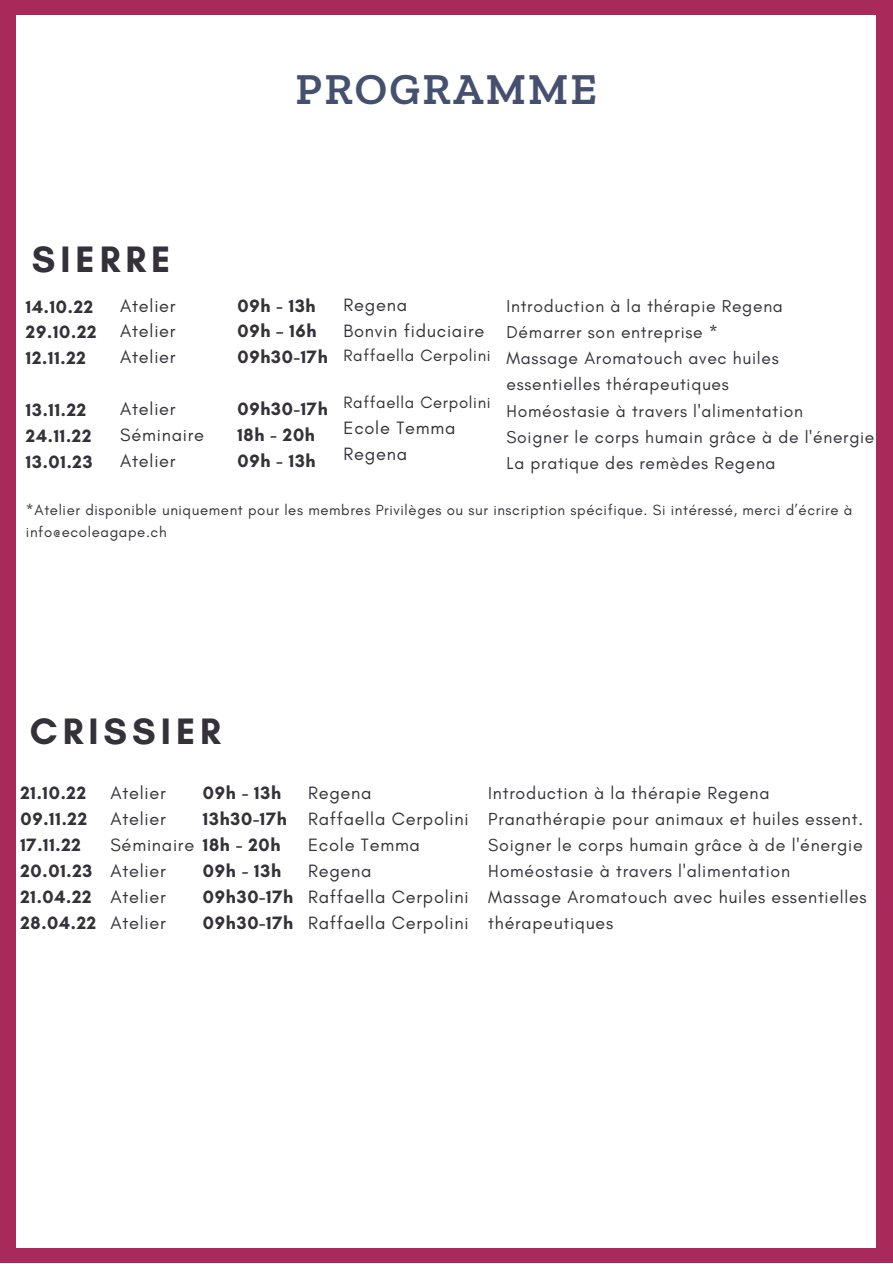
<style>
.page{position:relative;width:893px;height:1264px;background:#fff}
.page>*{position:absolute;margin:0;border:0;box-sizing:border-box;transform-origin:0 0}
.t1{font:600 45px "Zilla Slab";letter-spacing:.05em;color:#454f70}
.t2{font:700 37.5px "Glacial Indifference";letter-spacing:.135em;color:#34313a}
.t3{font:18.15px/25.8px "Glacial Indifference";letter-spacing:.04em;color:#34313a}
.t4{font:700 18.15px/25.8px "Glacial Indifference";letter-spacing:.04em;color:#34313a}
.t5{font:17.85px/26px "Glacial Indifference";letter-spacing:.04em;color:#34313a}
.t6{font:17.55px/26.2px "Glacial Indifference";letter-spacing:.04em;color:#34313a}
.t7{font:16.65px "Glacial Indifference";letter-spacing:.04em;color:#34313a}
.t8{font:15px/22.5px "Glacial Indifference";letter-spacing:.04em;color:#34313a}
</style>
<div class="page">
<div style="left:0;top:0;width:892px;height:1262px;background:#a82a5a"></div>
<div style="left:17px;top:15px;width:858px;height:1232px;background:#fff"></div>
<h1 class="t1" style="left:295px;top:62px;width:303px">PROGRAMME</h1>
<h2 class="t2" style="left:32px;top:236px;width:140px">SIERRE</h2>
<p class="t3" style="left:120px;top:292px;width:57px;text-align:justify">Atelier Atelier Atelier</p>
<p class="t3" style="left:120px;top:396px;width:85px">Atelier<br>Séminaire<br>Atelier</p>
<p class="t4" style="left:237px;top:292px;width:92px">09h - 13h<br>09h – 16h<br>09h30-17h</p>
<p class="t4" style="left:237px;top:396px;width:92px">09h30-17h<br>18h - 20h<br>09h - 13h</p>
<p class="t6" style="left:506px;top:292px;width:369px">Introduction à la thérapie Regena<br>Démarrer son entreprise *<br>Massage Aromatouch avec huiles essentielles thérapeutiques<br>Homéostasie à travers l'alimentation<br>Soigner le corps humain grâce à de l'énergie La pratique des remèdes Regena</p>
<p class="t8" style="left:26px;top:498px;width:827px">*Atelier disponible uniquement pour les membres Privilèges ou sur inscription spécifique. Si intéressé, merci d’écrire à info@ecoleagape.ch</p>
<p class="t3" style="left:343px;top:292px;width:142px">Regena<br>Bonvin fiduciaire</p>
<p class="t7" style="left:343px;top:345px;width:149px">Raffaella Cerpolini</p>
<p class="t7" style="left:343px;top:392px;width:149px">Raffaella Cerpolini</p>
<p class="t3" style="left:343px;top:415px;width:113px">Ecole Temma<br>Regena</p>
<p class="t4" style="left:26px;top:293px;width:72px">14.10.22<br>29.10.22<br>12.11.22</p>
<p class="t4" style="left:26px;top:397px;width:68px">13.11.22<br>24.11.22<br>13.01.23</p>
<h2 class="t2" style="left:30px;top:708px;width:192px">CRISSIER</h2>
<p class="t4" style="left:20px;top:780px;width:77px">21.10.22<br>09.11.22<br>17.11.22<br>20.01.23<br>21.04.22<br>28.04.22</p>
<p class="t3" style="left:110px;top:780px;width:85px">Atelier<br>Atelier<br>Séminaire<br>Atelier<br>Atelier<br>Atelier</p>
<p class="t4" style="left:203px;top:780px;width:92px">09h - 13h<br>13h30-17h<br>18h - 20h<br>09h - 13h<br>09h30-17h<br>09h30-17h</p>
<p class="t3" style="left:308px;top:780px;width:162px">Regena<br>Raffaella Cerpolini<br>Ecole Temma<br>Regena<br>Raffaella Cerpolini<br>Raffaella Cerpolini</p>
<p class="t5" style="left:488px;top:779px;width:380px">Introduction à la thérapie Regena Pranathérapie pour animaux et huiles essent.<br>Soigner le corps humain grâce à de l'énergie Homéostasie à travers l'alimentation Massage Aromatouch avec huiles essentielles thérapeutiques</p>
</div>
